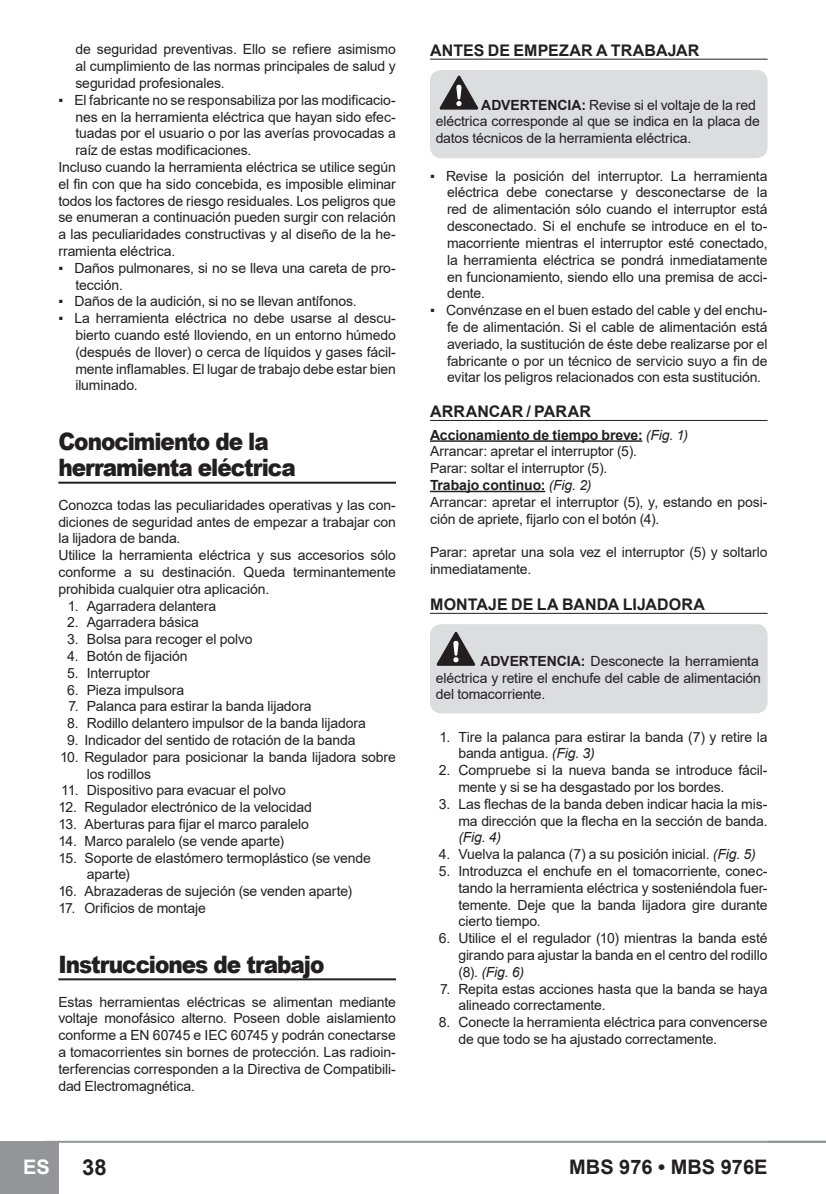
<style>
.page{position:relative;width:826px;height:1194px;background:#fff}
.page>*{position:absolute;margin:0;border:0;box-sizing:border-box;transform-origin:0 0}
.Big_Title{font:900 24px/26px "Arial";letter-spacing:-.045em;color:#231f20;scale:.9 1}
.t1{font:700 22px "Arial";color:#231f20}
.t2{font:700 20px "Arial";color:#231f20}
.t3{font:700 20px "Arial";color:#fff}
.title-underline{font:700 16px "Arial";letter-spacing:.005em;color:#231f20}
.title-underline-2{font:14px/16.8px "Arial";letter-spacing:-.01em;color:#231f20;text-align:justify}
.bullets-number{font:14px/16.8px "Arial";letter-spacing:-.01em;color:#231f20}
.bullets{font:14px/16.8px "Arial";letter-spacing:-.01em;color:#231f20;text-align:justify}
.t4{font:700 14px "Arial";letter-spacing:-.005em;color:#231f20}
.s1{font-weight:700}
.s2{font-weight:400;font-style:italic}
.s3{font-style:italic}
</style>
<div class="page">
<div style="left:0;top:1141px;width:58px;height:53px;background:#939598"></div>
<hr style="left:44px;top:1141px;width:781px;height:2px;background:#939598">
<hr style="left:58px;top:482px;width:338px;height:2px;background:#231f20">
<hr style="left:58px;top:978px;width:338px;height:2px;background:#231f20">
<hr style="left:430px;top:59px;width:337px;height:1px;background:#231f20">
<hr style="left:430px;top:420px;width:337px;height:1px;background:#231f20">
<hr style="left:430px;top:440px;width:212px;height:2px;background:#231f20">
<hr style="left:430px;top:491px;width:115px;height:1px;background:#231f20">
<hr style="left:430px;top:613px;width:337px;height:1px;background:#231f20">
<div style="left:430px;top:70px;width:337px;height:88px;background:#dcdddf;border-radius:11px"></div>
<svg style="left:439px;top:76px;width:39px;height:34px"></svg>
<div style="left:430px;top:624px;width:337px;height:89px;background:#dcdddf;border-radius:11px"></div>
<svg style="left:436px;top:632px;width:39px;height:34px"></svg>
<svg style="left:58px;top:1156px;width:1px;height:38px"></svg>
<p class="bullets" style="left:75px;top:41px;width:322px">de seguridad preventivas. Ello se refiere asimismo al cumplimiento de las normas principales de salud y seguridad profesionales.</p>
<p class="bullets" style="left:75px;top:91px;width:322px;text-indent:-17px">▪ El fabricante no se responsabiliza por las modificacio&shy;nes en la herramienta eléctrica que hayan sido efec&shy;tuadas por el usuario o por las averías provocadas a raíz de estas modificaciones.</p>
<p class="title-underline-2" style="left:58px;top:159px;width:339px">Incluso cuando la herramienta eléctrica se utilice según el fin con que ha sido concebida, es imposible eliminar todos los factores de riesgo residuales. Los peligros que se enumeran a continuación pueden surgir con relación a las peculiaridades constructivas y al diseño de la he&shy;rramienta eléctrica.</p>
<p class="bullets" style="left:75px;top:259px;width:322px;text-indent:-17px">▪ Daños pulmonares, si no se lleva una careta de pro&shy;tección.</p>
<p class="bullets" style="left:58px;top:293px;width:300px">▪ Daños de la audición, si no se llevan antífonos.</p>
<p class="bullets" style="left:75px;top:310px;width:322px;text-indent:-17px">▪ La herramienta eléctrica no debe usarse al descu&shy;bierto cuando esté lloviendo, en un entorno húmedo (después de llover) o cerca de líquidos y gases fácil&shy;mente inflamables. El lugar de trabajo debe estar bien iluminado.</p>
<p class="Big_Title" style="left:58px;top:428px;width:265px">Conocimiento de la herramienta eléctrica</p>
<p class="title-underline-2" style="left:58px;top:496px;width:339px">Conozca todas las peculiaridades operativas y las con&shy;diciones de seguridad antes de empezar a trabajar con la lijadora de banda.</p>
<p class="title-underline-2" style="left:58px;top:547px;width:339px">Utilice la herramienta eléctrica y sus accesorios sólo conforme a su destinación. Queda terminantemente prohibida cualquier otra aplicación.</p>
<p class="title-underline-2" style="left:68px;top:597px;width:150px">1. Agarradera delantera</p>
<p class="title-underline-2" style="left:67px;top:614px;width:133px">2. Agarradera básica</p>
<p class="title-underline-2" style="left:67px;top:631px;width:187px">3. Bolsa para recoger el polvo</p>
<p class="title-underline-2" style="left:67px;top:648px;width:122px">4. Botón de fijación</p>
<p class="title-underline-2" style="left:67px;top:664px;width:84px">5. Interruptor</p>
<p class="title-underline-2" style="left:67px;top:681px;width:118px">6. Pieza impulsora</p>
<p class="title-underline-2" style="left:69px;top:698px;width:244px">7. Palanca para estirar la banda lijadora</p>
<p class="title-underline-2" style="left:67px;top:715px;width:300px">8. Rodillo delantero impulsor de la banda lijadora</p>
<p class="title-underline-2" style="left:67px;top:732px;width:290px">9. Indicador del sentido de rotación de la banda</p>
<p class="title-underline-2" style="left:87px;top:748px;width:310px;text-indent:-27px">10. Regulador para posicionar la banda lijadora sobre los rodillos</p>
<p class="title-underline-2" style="left:61px;top:782px;width:226px">11. Dispositivo para evacuar el polvo</p>
<p class="title-underline-2" style="left:58px;top:799px;width:255px">12. Regulador electrónico de la velocidad</p>
<p class="title-underline-2" style="left:58px;top:816px;width:252px">13. Aberturas para fijar el marco paralelo</p>
<p class="title-underline-2" style="left:58px;top:832px;width:227px">14. Marco paralelo (se vende aparte)</p>
<p class="title-underline-2" style="left:87px;top:849px;width:286px;text-indent:-28px">15. Soporte de elastómero termoplástico (se vende aparte)</p>
<p class="title-underline-2" style="left:58px;top:883px;width:295px">16. Abrazaderas de sujeción (se venden aparte)</p>
<p class="title-underline-2" style="left:58px;top:900px;width:149px">17. Orificios de montaje</p>
<p class="Big_Title" style="left:58px;top:950px;width:297px">Instrucciones de trabajo</p>
<p class="title-underline-2" style="left:58px;top:993px;width:339px">Estas herramientas eléctricas se alimentan mediante voltaje monofásico alterno. Poseen doble aislamiento conforme a EN 60745 e IЕС 60745 y podrán conectarse a tomacorrientes sin bornes de protección. Las radioin&shy;terferencias corresponden a la Directiva de Compatibili&shy;dad Electromagnética.</p>
<p class="title-underline" style="left:430px;top:39px;width:270px">ANTES DE EMPEZAR A TRABAJAR</p>
<p class="title-underline-2" style="left:435px;top:96px;width:326px;text-align:left;text-indent:45px"><span class="s1">ADVERTENCIA:</span> Revise si el voltaje de la red eléctrica corresponde al que se indica en la placa de datos técnicos de la herramienta eléctrica.</p>
<p class="title-underline-2" style="left:447px;top:167px;width:322px;text-indent:-17px">▪ Revise la posición del interruptor. La herramienta eléctrica debe conectarse y desconectarse de la red de alimentación sólo cuando el interruptor está desconectado. Si el enchufe se introduce en el to&shy;macorriente mientras el interruptor esté conectado, la herramienta eléctrica se pondrá inmediatamente en funcionamiento, siendo ello una premisa de acci&shy;dente.</p>
<p class="title-underline-2" style="left:447px;top:302px;width:322px;text-indent:-17px">▪ Convénzase en el buen estado del cable y del enchu&shy;fe de alimentación. Si el cable de alimentación está averiado, la sustitución de éste debe realizarse por el fabricante o por un técnico de servicio suyo a fin de evitar los peligros relacionados con esta sustitución.</p>
<p class="title-underline" style="left:430px;top:400px;width:162px">ARRANCAR / PARAR</p>
<p class="t4" style="left:430px;top:425px;width:259px">Accionamiento de tiempo breve: <span class="s2">(Fig. 1)</span></p>
<p class="title-underline-2" style="left:430px;top:443px;width:208px">Arrancar: apretar el interruptor (5).</p>
<p class="title-underline-2" style="left:430px;top:460px;width:179px">Parar: soltar el interruptor (5).</p>
<p class="t4" style="left:430px;top:475px;width:163px">Trabajo continuo: <span class="s2">(Fig. 2)</span></p>
<p class="title-underline-2" style="left:430px;top:493px;width:339px">Arrancar: apretar el interruptor (5), y, estando en posi&shy;ción de apriete, fijarlo con el botón (4).</p>
<p class="title-underline-2" style="left:430px;top:544px;width:339px">Parar: apretar una sola vez el interruptor (5) y soltarlo inmediatamente.</p>
<p class="title-underline" style="left:430px;top:593px;width:276px">MONTAJE DE LA BANDA LIJADORA</p>
<p class="title-underline-2" style="left:435px;top:652px;width:326px;text-align:left;text-indent:45px"><span class="s1">ADVERTENCIA:</span> Desconecte la herramienta eléctrica y retire el enchufe del cable de alimentación del tomacorriente.</p>
<p class="bullets-number" style="left:458px;top:728px;width:310px;text-indent:-19px">1. Tire la palanca para estirar la banda (7) y retire la banda antigua. <span class="s3">(Fig. 3)</span></p>
<p class="bullets-number" style="left:458px;top:762px;width:310px;text-indent:-20px">2. Compruebe si la nueva banda se introduce fácil&shy;mente y si se ha desgastado por los bordes.</p>
<p class="bullets-number" style="left:458px;top:795px;width:310px;text-align:justify;text-indent:-20px">3. Las flechas de la banda deben indicar hacia la mis&shy;ma dirección que la flecha en la sección de banda. <span class="s3">(Fig. 4)</span></p>
<p class="bullets-number" style="left:439px;top:846px;width:318px">4. Vuelva la palanca (7) a su posición inicial. <span class="s3">(Fig. 5)</span></p>
<p class="bullets-number" style="left:458px;top:862px;width:310px;text-align:justify;text-indent:-20px">5. Introduzca el enchufe en el tomacorriente, conec&shy;tando la herramienta eléctrica y sosteniéndola fuer&shy;temente. Deje que la banda lijadora gire durante cierto tiempo.</p>
<p class="bullets-number" style="left:458px;top:930px;width:310px;text-align:justify;text-indent:-20px">6. Utilice el el regulador (10) mientras la banda esté girando para ajustar la banda en el centro del rodillo (8). <span class="s3">(Fig. 6)</span></p>
<p class="bullets-number" style="left:458px;top:980px;width:310px;text-indent:-18px">7. Repita estas acciones hasta que la banda se haya alineado correctamente.</p>
<p class="bullets-number" style="left:458px;top:1014px;width:310px;text-indent:-20px">8. Conecte la herramienta eléctrica para convencerse de que todo se ha ajustado correctamente.</p>
<h3 class="t3" style="left:23px;top:1153px;width:28px">ES</h3>
<h2 class="t1" style="left:82px;top:1152px;width:26px">38</h2>
<h3 class="t2" style="left:569px;top:1153px;width:200px">MBS 976 • MBS 976E</h3>
</div>
